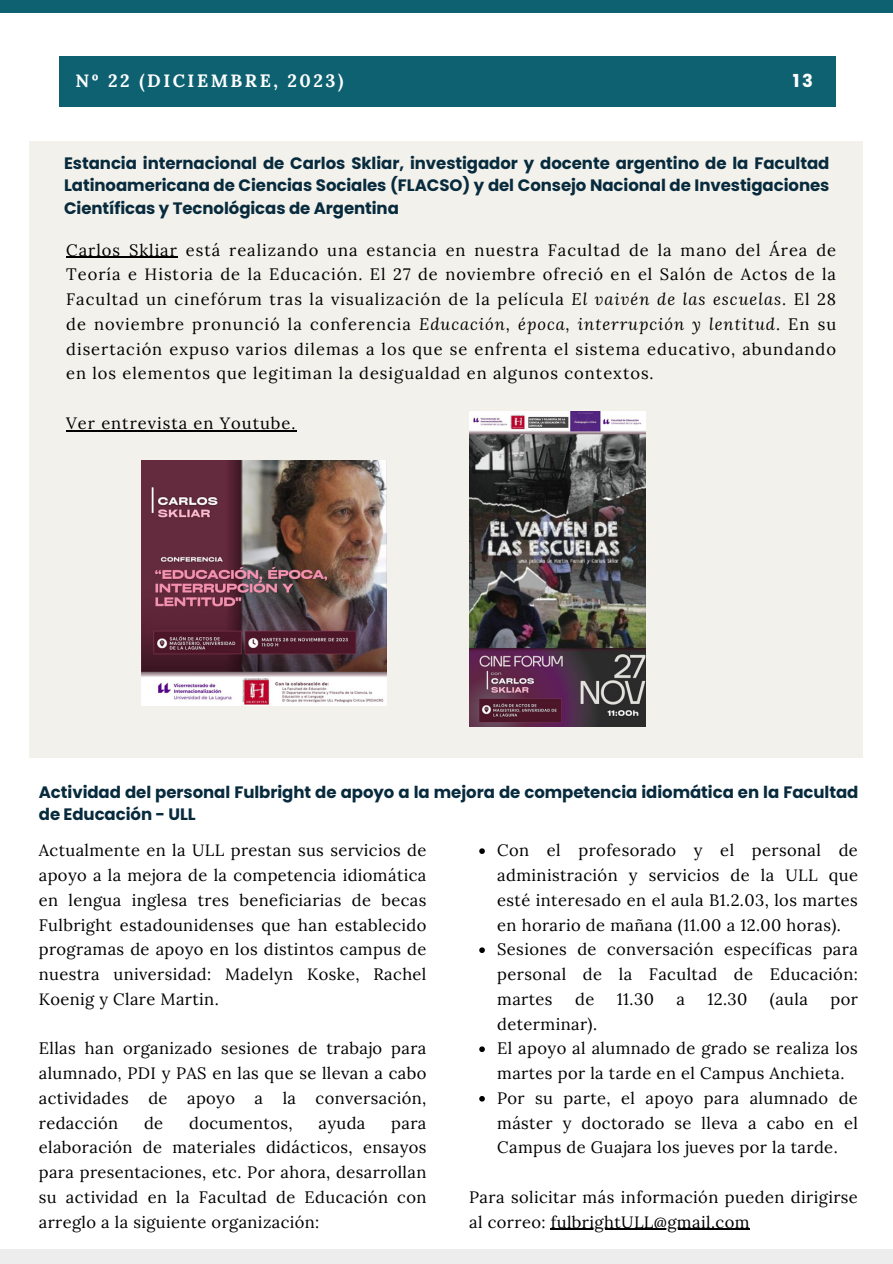
<style>
.page{position:relative;width:893px;height:1264px;background:#fff}
.page>*{position:absolute;margin:0;border:0;box-sizing:border-box;transform-origin:0 0}
.t1{font:700 17.85px "Lora";letter-spacing:.14em;color:#fff}
.t2{font:700 17.85px "Poppins";color:#fff}
.t3{font:16.5px/24.8px "Lora";letter-spacing:.025em;color:#000;text-align:justify}
.t4{font:700 16.5px/22.5px "Poppins";letter-spacing:-.005em;color:#072a3d;text-align:justify}
.t5{font:16.5px "Lora";letter-spacing:.06em;color:#000}
.s1{font-style:italic}
</style>
<div class="page">
<div style="left:59px;top:56px;width:776px;height:51px;background:#0e6171"></div>
<div style="left:0;top:0;width:892px;height:12px;background:#0e6171"></div>
<div style="left:0;top:1249px;width:892px;height:14px;background:#ededed"></div>
<div style="left:29px;top:141px;width:833px;height:616px;background:#f2f1eb"></div>
<img style="left:469px;top:412px;width:176px;height:315px">
<img style="left:141px;top:460px;width:245px;height:245px">
<hr style="left:66px;top:257px;width:112px;height:1px;background:#000">
<hr style="left:66px;top:430px;width:230px;height:1px;background:#000">
<svg style="left:479px;top:848px;width:6px;height:6px"></svg>
<svg style="left:479px;top:947px;width:6px;height:6px"></svg>
<svg style="left:479px;top:1046px;width:6px;height:6px"></svg>
<svg style="left:479px;top:1096px;width:6px;height:5px"></svg>
<hr style="left:550px;top:1228px;width:199px;height:1px;background:#000">
<p class="t1" style="left:75px;top:69px;width:269px">Nº 22 (DICIEMBRE, 2023)</p>
<p class="t2" style="left:792px;top:68px;width:22px">13</p>
<p class="t4" style="left:64px;top:151px;width:766px">Estancia internacional de Carlos Skliar, investigador y docente argentino de la Facultad Latinoamericana de Ciencias Sociales (FLACSO) y del Consejo Nacional de Investigaciones Científicas y Tecnológicas de Argentina</p>
<p class="t3" style="left:66px;top:237px;width:771px">Carlos Skliar está realizando una estancia en nuestra Facultad de la mano del Área de Teoría e Historia de la Educación. El 27 de noviembre ofreció en el Salón de Actos de la Facultad un cinefórum tras la visualización de la película <span class="s1">El vaivén de las escuelas</span>. El 28 de noviembre pronunció la conferencia <span class="s1">Educación, época, interrupción y lentitud</span>. En su disertación expuso varios dilemas a los que se enfrenta el sistema educativo, abundando en los elementos que legitiman la desigualdad en algunos contextos.</p>
<p class="t5" style="left:66px;top:412px;width:231px">Ver entrevista en Youtube.</p>
<p class="t4" style="left:39px;top:780px;width:821px">Actividad del personal Fulbright de apoyo a la mejora de competencia idiomática en la Facultad de Educación - ULL</p>
<p class="t3" style="left:497px;top:837px;width:362px">Con el profesorado y el personal de administración y servicios de la ULL que esté interesado en el aula B1.2.03, los martes en horario de mañana (11.00 a 12.00 horas).</p>
<p class="t3" style="left:497px;top:936px;width:362px">Sesiones de conversación específicas para personal de la Facultad de Educación: martes</p>
<p class="t3" style="left:39px;top:837px;width:389px">Actualmente en la ULL prestan sus servicios de apoyo a la mejora de la competencia idiomática en lengua inglesa tres beneficiarias de becas Fulbright estadounidenses que han establecido programas de apoyo en los distintos campus de nuestra universidad: Madelyn Koske, Rachel Koenig y Clare Martin.</p>
<p class="t3" style="left:39px;top:1035px;width:389px">Ellas han organizado sesiones de trabajo para alumnado, PDI y PAS en las que se llevan a cabo actividades de apoyo a la conversación, redacción</p>
<p class="t3" style="left:575px;top:986px;width:21px">de</p>
<p class="t3" style="left:616px;top:986px;width:39px">11.30</p>
<p class="t3" style="left:676px;top:986px;width:10px">a</p>
<p class="t3" style="left:707px;top:986px;width:41px">12.30</p>
<p class="t3" style="left:769px;top:986px;width:40px">(aula</p>
<p class="t3" style="left:830px;top:986px;width:29px">por</p>
<p class="t3" style="left:497px;top:1011px;width:101px">determinar).</p>
<p class="t3" style="left:497px;top:1035px;width:362px">El apoyo al alumnado de grado se realiza los martes por la tarde en el Campus Anchieta.</p>
<p class="t3" style="left:497px;top:1085px;width:362px">Por su parte, el apoyo para alumnado de máster y doctorado se lleva a cabo en el Campus de Guajara los jueves por la tarde.</p>
<p class="t3" style="left:469px;top:1184px;width:390px">Para solicitar más información pueden dirigirse al correo: fulbrightULL@gmail.com</p>
<p class="t3" style="left:144px;top:1110px;width:21px">de</p>
<p class="t3" style="left:189px;top:1110px;width:105px">documentos,</p>
<p class="t3" style="left:318px;top:1110px;width:48px">ayuda</p>
<p class="t3" style="left:39px;top:1110px;width:389px;text-indent:352px">para elaboración de materiales didácticos, ensayos para presentaciones, etc. Por ahora, desarrollan su actividad en la Facultad de Educación con arreglo a la siguiente organización:</p>
</div>
